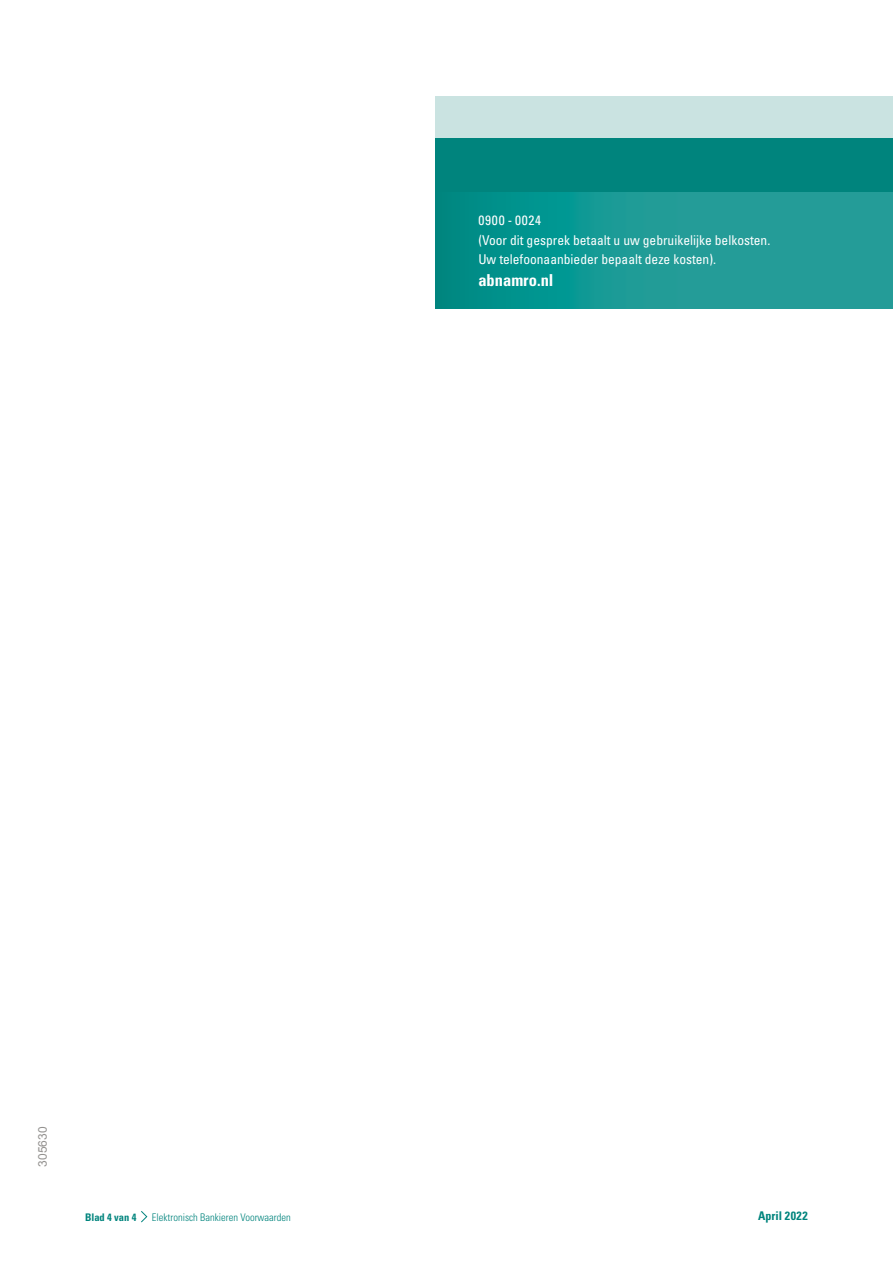
<style>
.page{position:relative;width:893px;height:1263px;background:#fff}
.page>*{position:absolute;margin:0;border:0;box-sizing:border-box;transform-origin:0 0}
.t1{font:700 condensed 16.5px "Univers LT Std";color:#fff}
.t2{font:condensed 13.5px/19.5px "Univers LT Std";color:#fff}
.t3{font:700 condensed 12px "Univers LT Std";color:#00847d}
.t4{font:12px "Arial";color:#949290}
.t5{font:300 condensed 10.5px "Univers LT Std";color:#00847d}
.t6{font:700 condensed 10.5px "Univers LT Std";color:#00847d}
</style>
<div class="page">
<svg style="left:141px;top:1211px;width:7px;height:12px"></svg>
<div style="left:436px;top:96px;width:457px;height:157px;background:#cae3e1"></div>
<div style="left:436px;top:138px;width:457px;height:170px;background:linear-gradient(to right,#00908a,#30a19d)"></div>
<div style="left:436px;top:138px;width:457px;height:53px;background:#00847d"></div>
<p class="t2" style="left:478px;top:211px;width:293px">0900 - 0024<br>(Voor dit gesprek betaalt u uw gebruikelijke belkosten.<br>Uw telefoonaanbieder bepaalt deze kosten).</p>
<p class="t1" style="left:478px;top:270px;width:77px">abnamro.nl</p>
<p class="t4" style="left:35px;top:1167px;width:42px;rotate:-90deg">305630</p>
<p class="t6" style="left:85px;top:1211px;width:53px">Blad 4 van 4</p>
<p class="t3" style="left:758px;top:1208px;width:51px">April 2022</p>
<p class="t5" style="left:152px;top:1211px;width:140px">Elektronisch Bankieren Voorwaarden</p>
</div>
